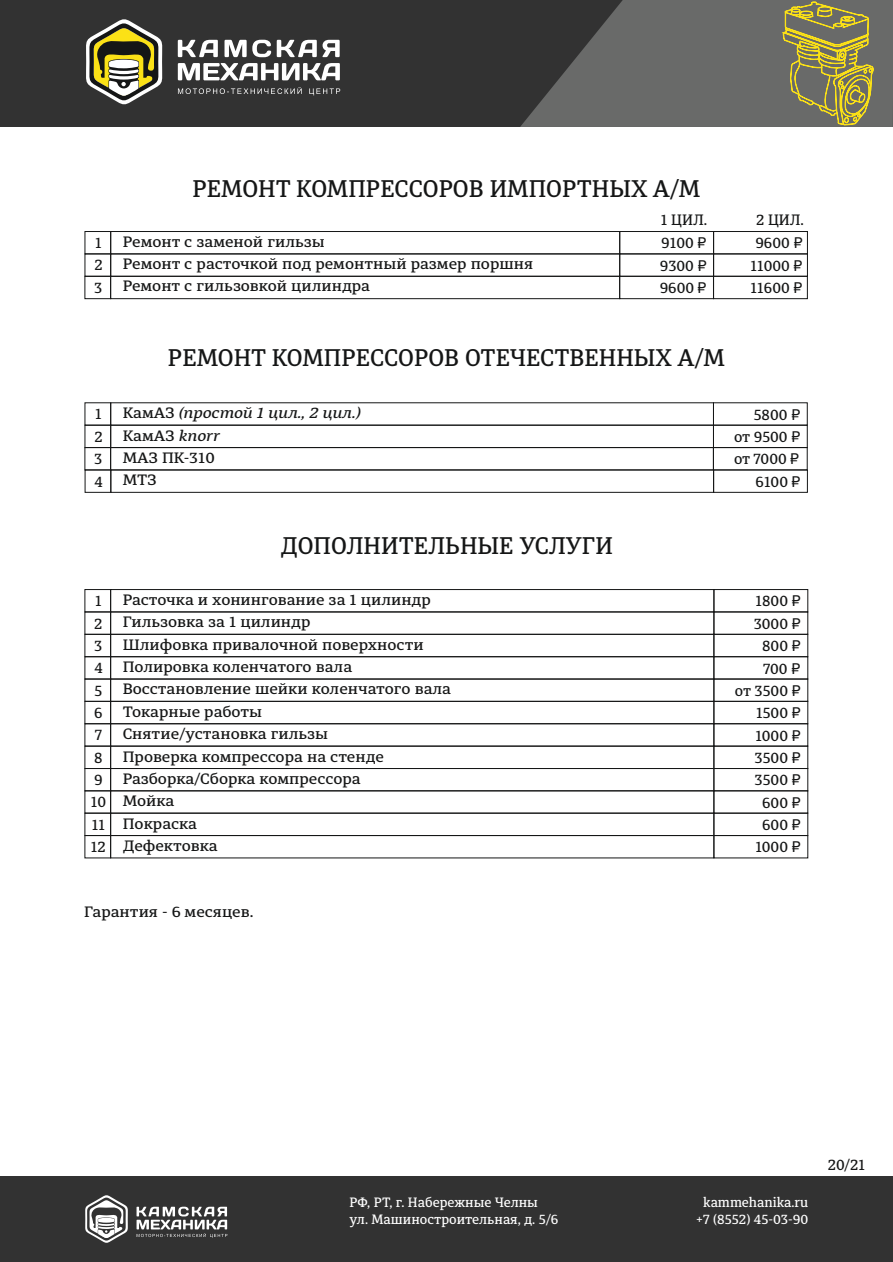
<style>
.page{position:relative;width:893px;height:1262px;background:#fff}
.page>*{position:absolute;margin:0;border:0;box-sizing:border-box;transform-origin:0 0}
.t1{font:500 24px "Diaria Pro";color:#151616}
.t2{font:500 15px/22.4px "Diaria Pro";color:#151616;scale:1.09 1}
.t3{font:500 15px/22.4px "Diaria Pro";color:#151616;text-align:justify}
.t4{font:italic 500 15px "Diaria Pro";color:#151616;scale:1.09 1}
.t5{font:500 13.5px/16.4px "Diaria Pro";color:#fff}
.s1{font-family:"Arial";font-weight:400}
.s2{font-style:normal}
.s3{font-style:italic}
</style>
<div class="page">
<div style="left:0;top:1176px;width:893px;height:86px;background:#323232"></div>
<svg style="left:136px;top:1206px;width:91px;height:31px"></svg>
<svg style="left:85px;top:1195px;width:43px;height:48px"></svg>
<div style="left:0;top:0;width:893px;height:127px;background:#323232"></div>
<svg style="left:178px;top:40px;width:161px;height:17px"></svg>
<svg style="left:178px;top:87px;width:162px;height:8px"></svg>
<svg style="left:178px;top:63px;width:162px;height:17px"></svg>
<svg style="left:86px;top:19px;width:77px;height:86px"></svg>
<svg style="left:520px;top:0;width:373px;height:127px;fill:#696a69"></svg>
<svg style="left:781px;top:1px;width:92px;height:125px"></svg>
<div style="left:84px;top:231px;width:27px;height:23px;border:1px solid #151616"></div>
<div style="left:110px;top:231px;width:510px;height:23px;border:1px solid #151616"></div>
<div style="left:619px;top:231px;width:95px;height:23px;border:1px solid #151616"></div>
<div style="left:84px;top:253px;width:27px;height:24px;border:1px solid #151616"></div>
<div style="left:110px;top:253px;width:510px;height:24px;border:1px solid #151616"></div>
<div style="left:619px;top:253px;width:95px;height:24px;border:1px solid #151616"></div>
<div style="left:84px;top:276px;width:27px;height:23px;border:1px solid #151616"></div>
<div style="left:110px;top:276px;width:510px;height:23px;border:1px solid #151616"></div>
<div style="left:619px;top:276px;width:95px;height:23px;border:1px solid #151616"></div>
<div style="left:84px;top:589px;width:27px;height:23px;border:1px solid #151616"></div>
<div style="left:110px;top:589px;width:604px;height:23px;border:1px solid #151616"></div>
<div style="left:713px;top:589px;width:95px;height:23px;border:1px solid #151616"></div>
<div style="left:84px;top:611px;width:27px;height:24px;border:1px solid #151616"></div>
<div style="left:110px;top:611px;width:604px;height:24px;border:1px solid #151616"></div>
<div style="left:713px;top:611px;width:95px;height:24px;border:1px solid #151616"></div>
<div style="left:84px;top:634px;width:27px;height:23px;border:1px solid #151616"></div>
<div style="left:110px;top:634px;width:604px;height:23px;border:1px solid #151616"></div>
<div style="left:713px;top:634px;width:95px;height:23px;border:1px solid #151616"></div>
<div style="left:84px;top:656px;width:27px;height:23px;border:1px solid #151616"></div>
<div style="left:110px;top:656px;width:604px;height:23px;border:1px solid #151616"></div>
<div style="left:713px;top:656px;width:95px;height:23px;border:1px solid #151616"></div>
<div style="left:84px;top:678px;width:27px;height:24px;border:1px solid #151616"></div>
<div style="left:110px;top:678px;width:604px;height:24px;border:1px solid #151616"></div>
<div style="left:713px;top:678px;width:95px;height:24px;border:1px solid #151616"></div>
<div style="left:84px;top:701px;width:27px;height:23px;border:1px solid #151616"></div>
<div style="left:110px;top:701px;width:604px;height:23px;border:1px solid #151616"></div>
<div style="left:713px;top:701px;width:95px;height:23px;border:1px solid #151616"></div>
<div style="left:713px;top:231px;width:94px;height:23px;border:1px solid #151616"></div>
<div style="left:713px;top:253px;width:94px;height:24px;border:1px solid #151616"></div>
<div style="left:713px;top:276px;width:94px;height:23px;border:1px solid #151616"></div>
<div style="left:84px;top:723px;width:27px;height:23px;border:1px solid #151616"></div>
<div style="left:110px;top:723px;width:604px;height:23px;border:1px solid #151616"></div>
<div style="left:713px;top:723px;width:95px;height:23px;border:1px solid #151616"></div>
<div style="left:84px;top:745px;width:27px;height:24px;border:1px solid #151616"></div>
<div style="left:110px;top:745px;width:604px;height:24px;border:1px solid #151616"></div>
<div style="left:713px;top:745px;width:95px;height:24px;border:1px solid #151616"></div>
<div style="left:84px;top:768px;width:27px;height:23px;border:1px solid #151616"></div>
<div style="left:110px;top:768px;width:604px;height:23px;border:1px solid #151616"></div>
<div style="left:713px;top:768px;width:95px;height:23px;border:1px solid #151616"></div>
<div style="left:84px;top:790px;width:27px;height:23px;border:1px solid #151616"></div>
<div style="left:110px;top:790px;width:604px;height:23px;border:1px solid #151616"></div>
<div style="left:713px;top:790px;width:95px;height:23px;border:1px solid #151616"></div>
<div style="left:84px;top:812px;width:27px;height:24px;border:1px solid #151616"></div>
<div style="left:110px;top:812px;width:604px;height:24px;border:1px solid #151616"></div>
<div style="left:713px;top:812px;width:95px;height:24px;border:1px solid #151616"></div>
<div style="left:84px;top:835px;width:27px;height:23px;border:1px solid #151616"></div>
<div style="left:110px;top:835px;width:604px;height:23px;border:1px solid #151616"></div>
<div style="left:713px;top:835px;width:95px;height:23px;border:1px solid #151616"></div>
<div style="left:84px;top:425px;width:27px;height:23px;border:1px solid #151616"></div>
<div style="left:110px;top:425px;width:604px;height:23px;border:1px solid #151616"></div>
<div style="left:713px;top:425px;width:94px;height:23px;border:1px solid #151616"></div>
<div style="left:84px;top:447px;width:27px;height:23px;border:1px solid #151616"></div>
<div style="left:110px;top:447px;width:603px;height:23px;border:1px solid #151616"></div>
<div style="left:713px;top:447px;width:94px;height:23px;border:1px solid #151616"></div>
<div style="left:85px;top:469px;width:26px;height:24px;border:1px solid #151616"></div>
<div style="left:110px;top:469px;width:604px;height:24px;border:1px solid #151616"></div>
<div style="left:713px;top:469px;width:94px;height:24px;border:1px solid #151616"></div>
<h1 class="t1" style="left:192px;top:179px;width:509px">РЕМОНТ КОМПРЕССОРОВ ИМПОРТНЫХ А/М</h1>
<p class="t3" style="left:95px;top:233px;width:8px">1</p>
<p class="t2" style="left:123px;top:232px;width:187px">Ремонт с заменой гильзы</p>
<p class="t3" style="left:94px;top:255px;width:10px">2</p>
<p class="t2" style="left:123px;top:254px;width:378px">Ремонт с расточкой под ремонтный размер поршня</p>
<p class="t3" style="left:94px;top:278px;width:10px">3</p>
<p class="t2" style="left:123px;top:276px;width:228px">Ремонт с гильзовкой цилиндра</p>
<p class="t3" style="left:660px;top:210px;width:48px">1 ЦИЛ.</p>
<p class="t3" style="left:756px;top:210px;width:50px">2 ЦИЛ.</p>
<p class="t3" style="left:659px;top:233px;width:48px">9100 <span class="s1">₽ </span>9300 <span class="s1">₽ </span>9600 <span class="s1">₽</span></p>
<p class="t3" style="left:750px;top:233px;width:53px;text-align:center">9600 <span class="s1">₽<br></span>11000 <span class="s1">₽<br></span>11600 <span class="s1">₽</span></p>
<h1 class="t1" style="left:168px;top:348px;width:558px">РЕМОНТ КОМПРЕССОРОВ ОТЕЧЕСТВЕННЫХ А/М</h1>
<p class="t3" style="left:95px;top:404px;width:8px">1</p>
<p class="t4" style="left:123px;top:407px;width:220px"><span class="s2">КамАЗ</span> (простой 1 цил., 2 цил.)</p>
<p class="t3" style="left:94px;top:427px;width:10px">2</p>
<p class="t2" style="left:123px;top:426px;width:90px">КамАЗ <span class="s3">knorr</span></p>
<p class="t3" style="left:94px;top:449px;width:10px">3</p>
<p class="t2" style="left:123px;top:448px;width:86px">МАЗ ПК-310</p>
<p class="t3" style="left:734px;top:405px;width:68px;text-indent:20px">5800 <span class="s1">₽ </span>от 9500 <span class="s1">₽ </span>от 7000 <span class="s1">₽</span></p>
<p class="t3" style="left:94px;top:471px;width:10px">4</p>
<p class="t2" style="left:123px;top:470px;width:32px">МТЗ</p>
<p class="t3" style="left:755px;top:472px;width:46px">6100 <span class="s1">₽</span></p>
<h1 class="t1" style="left:280px;top:535px;width:334px">ДОПОЛНИТЕЛЬНЫЕ УСЛУГИ</h1>
<p class="t3" style="left:95px;top:591px;width:8px">1</p>
<p class="t2" style="left:123px;top:590px;width:284px">Расточка и хонингование за 1 цилиндр</p>
<p class="t3" style="left:94px;top:613px;width:10px">2</p>
<p class="t2" style="left:123px;top:612px;width:174px">Гильзовка за 1 цилиндр</p>
<p class="t3" style="left:94px;top:636px;width:10px">3</p>
<p class="t2" style="left:123px;top:635px;width:278px">Шлифовка привалочной поверхности</p>
<p class="t3" style="left:94px;top:658px;width:10px">4</p>
<p class="t2" style="left:123px;top:657px;width:212px">Полировка коленчатого вала</p>
<p class="t3" style="left:94px;top:680px;width:9px">5</p>
<p class="t2" style="left:123px;top:679px;width:303px">Восстановление шейки коленчатого вала</p>
<p class="t3" style="left:94px;top:703px;width:10px">6</p>
<p class="t2" style="left:123px;top:702px;width:129px">Токарные работы</p>
<p class="t3" style="left:735px;top:591px;width:67px;text-align:right">1800 <span class="s1">₽<br></span>3000 <span class="s1">₽<br></span>800 <span class="s1">₽<br></span>700 <span class="s1">₽<br></span>от 3500 <span class="s1">₽<br></span>1500 <span class="s1">₽</span></p>
<p class="t3" style="left:94px;top:725px;width:9px">7</p>
<p class="t2" style="left:123px;top:724px;width:190px">Снятие/установка гильзы</p>
<p class="t3" style="left:755px;top:725px;width:47px">1000 <span class="s1">₽</span></p>
<p class="t3" style="left:94px;top:747px;width:10px">8</p>
<p class="t2" style="left:123px;top:746px;width:241px">Проверка компрессора на стенде</p>
<p class="t3" style="left:94px;top:770px;width:10px">9</p>
<p class="t2" style="left:91px;top:769px;width:249px;text-indent:32px">Разборка/Сборка компрессора<br>10 Мойка<br>11 Покраска</p>
<p class="t3" style="left:754px;top:748px;width:47px;text-align:center">3500 <span class="s1">₽<br></span>3500 <span class="s1">₽<br></span>600 <span class="s1">₽<br></span>600 <span class="s1">₽</span></p>
<p class="t3" style="left:91px;top:836px;width:128px">12 Дефектовка</p>
<p class="t3" style="left:755px;top:837px;width:47px">1000 <span class="s1">₽</span></p>
<p class="t2" style="left:84px;top:901px;width:157px">Гарантия - 6 месяцев.</p>
<p class="t5" style="left:349px;top:1195px;width:210px">РФ, РТ, г. Набережные Челны ул. Машиностроительная, д. 5/6</p>
<p class="t5" style="left:696px;top:1195px;width:113px;text-align:center">kammehanika.ru +7 (8552) 45-03-90</p>
<p class="t3" style="left:827px;top:1154px;width:39px">20/21</p>
</div>
